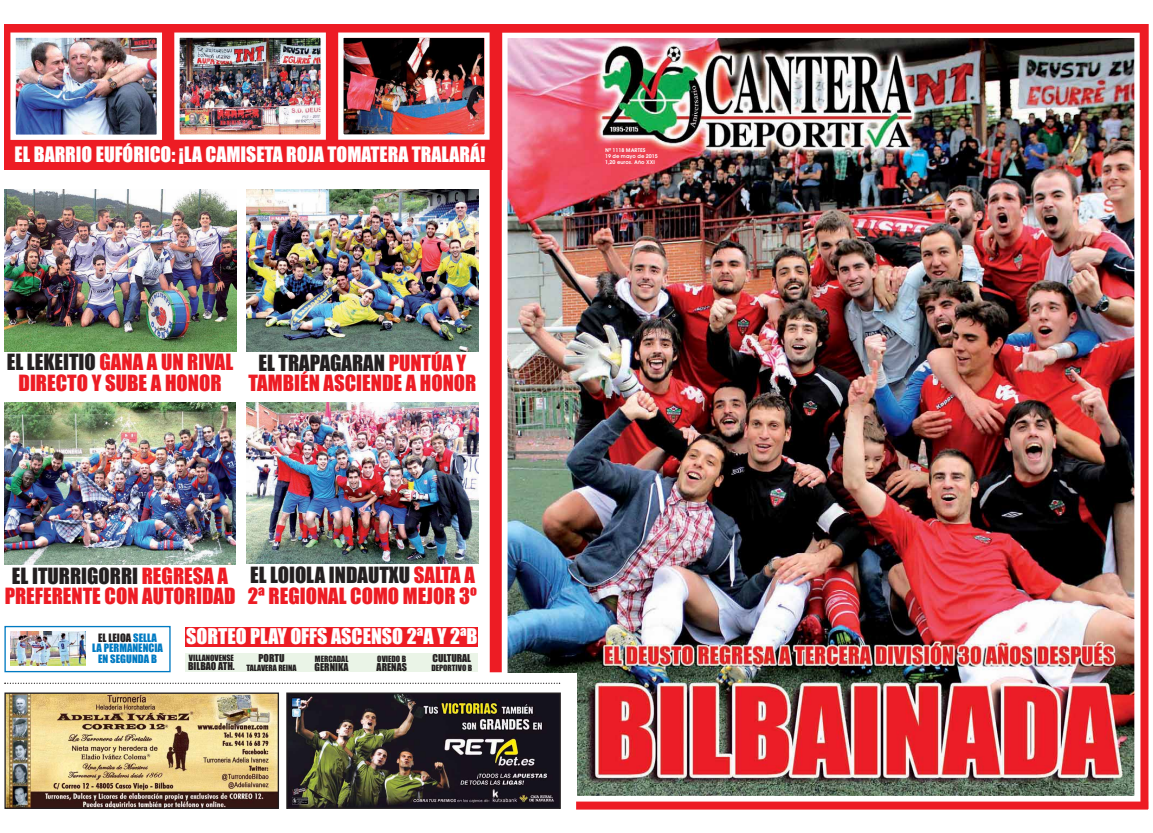
<style>
.page{position:relative;width:1153px;height:833px;background:#fff}
.page>*{position:absolute;margin:0;border:0;box-sizing:border-box;transform-origin:0 0}
.t1{font:20.7px/20.7px "Impact";color:#ed1c24;text-align:center}
.t2{font:20.02px "Impact";color:#fff}
.t3{font:19.73px "Impact";color:#fff}
.t4{font:10.65px/10.6px "Impact";color:#007ac2;text-align:center}
.t5{font:10.65px "Impact";color:#231f20}
.t6{font:10.05px "Impact";color:#231f20}
.t7{font:8.02px "Impact";color:#231f20}
.t8{font:600 5.32px/6px "Avant Garde";color:#fff}
.s1{color:#231f20}
.s2{color:#007ac2}
</style>
<div class="page">
<div style="left:4px;top:24px;width:1143px;height:146px;background:#ed1c24"></div>
<img style="left:16px;top:39px;width:140px;height:95px">
<div style="left:10px;top:33px;width:152px;height:107px;border:5px solid #fff"></div>
<img style="left:180px;top:39px;width:140px;height:95px">
<div style="left:174px;top:33px;width:152px;height:107px;border:5px solid #fff"></div>
<img style="left:344px;top:39px;width:139px;height:95px">
<div style="left:338px;top:33px;width:151px;height:107px;border:5px solid #fff"></div>
<img style="left:4px;top:189px;width:232px;height:162px">
<img style="left:247px;top:190px;width:231px;height:161px">
<img style="left:4px;top:403px;width:232px;height:161px">
<img style="left:247px;top:402px;width:231px;height:161px">
<img style="left:508px;top:39px;width:625px;height:756px">
<div style="left:502px;top:33px;width:637px;height:768px;border:5px solid #fff"></div>
<div style="left:0;top:673px;width:576px;height:144px;background:#fff"></div>
<svg style="left:4px;top:682px;width:556px;height:2px"></svg>
<img style="left:6px;top:694px;width:271px;height:113px">
<div style="left:4px;top:692px;width:275px;height:117px;border:1px solid #231f20"></div>
<img style="left:288px;top:694px;width:271px;height:113px">
<div style="left:286px;top:692px;width:275px;height:117px;border:1px solid #231f20"></div>
<div style="left:576px;top:801px;width:571px;height:8px;background:#ed1c24"></div>
<svg style="left:1136px;top:24px;width:13px;height:786px"></svg>
<div style="left:489px;top:32px;width:12px;height:640px;background:#ed1c24"></div>
<div style="left:185px;top:653px;width:293px;height:19px;background:#eaf4e7"></div>
<div style="left:186px;top:626px;width:292px;height:20px;background:#ed1c24"></div>
<div style="left:4px;top:626px;width:167px;height:46px;border:1px solid #007ac2"></div>
<img style="left:10px;top:631px;width:76px;height:35px">
<p class="t3" style="left:15px;top:148px;width:472px">EL BARRIO EUFÓRICO: ¡LA CAMISETA ROJA TOMATERA TRALARÁ!</p>
<p class="t1" style="left:7px;top:353px;width:228px"><span class="s1">EL LEKEITIO</span> GANA A UN RIVAL<br>DIRECTO Y SUBE A HONOR</p>
<p class="t1" style="left:248px;top:354px;width:229px"><span class="s1">EL TRAPAGARAN</span> PUNTÚA Y<br>TAMBIÉN ASCIENDE A HONOR</p>
<p class="t1" style="left:5px;top:567px;width:232px"><span class="s1">EL ITURRIGORRI</span> REGRESA A<br>PREFERENTE CON AUTORIDAD</p>
<p class="t1" style="left:248px;top:566px;width:231px;text-align:left"><span class="s1">EL LOIOLA INDAUTXU</span> SALTA A<br>2ª REGIONAL COMO MEJOR 3º</p>
<p class="t5" style="left:98px;top:634px;width:60px">EL LEIOA <span class="s2">SELLA</span></p>
<p class="t2" style="left:186px;top:629px;width:293px">SORTEO PLAY OFFS ASCENSO 2ªA Y 2ªB</p>
<p class="t4" style="left:92px;top:643px;width:72px">LA PERMANENCIA<br>EN SEGUNDA B</p>
<p class="t6" style="left:258px;top:654px;width:27px">PORTU</p>
<p class="t7" style="left:246px;top:665px;width:52px">TALAVERA REINA</p>
<p class="t6" style="left:432px;top:654px;width:40px">CULTURAL</p>
<p class="t7" style="left:431px;top:665px;width:42px">DEPORTIVO B</p>
<p class="t7" style="left:189px;top:655px;width:46px">VILLANOVENSE</p>
<p class="t6" style="left:188px;top:663px;width:48px">BILBAO ATH.</p>
<p class="t7" style="left:315px;top:656px;width:35px">MERCADAL</p>
<p class="t6" style="left:314px;top:663px;width:36px">GERNIKA</p>
<p class="t7" style="left:377px;top:656px;width:30px">OVIEDO B</p>
<p class="t6" style="left:376px;top:663px;width:32px">ARENAS</p>
<p class="t8" style="left:605px;top:148px;width:54px">Nª 1118 MARTES<br>19 de mayo de 2015<br>1,20 euros. Año XXI</p>
</div>
